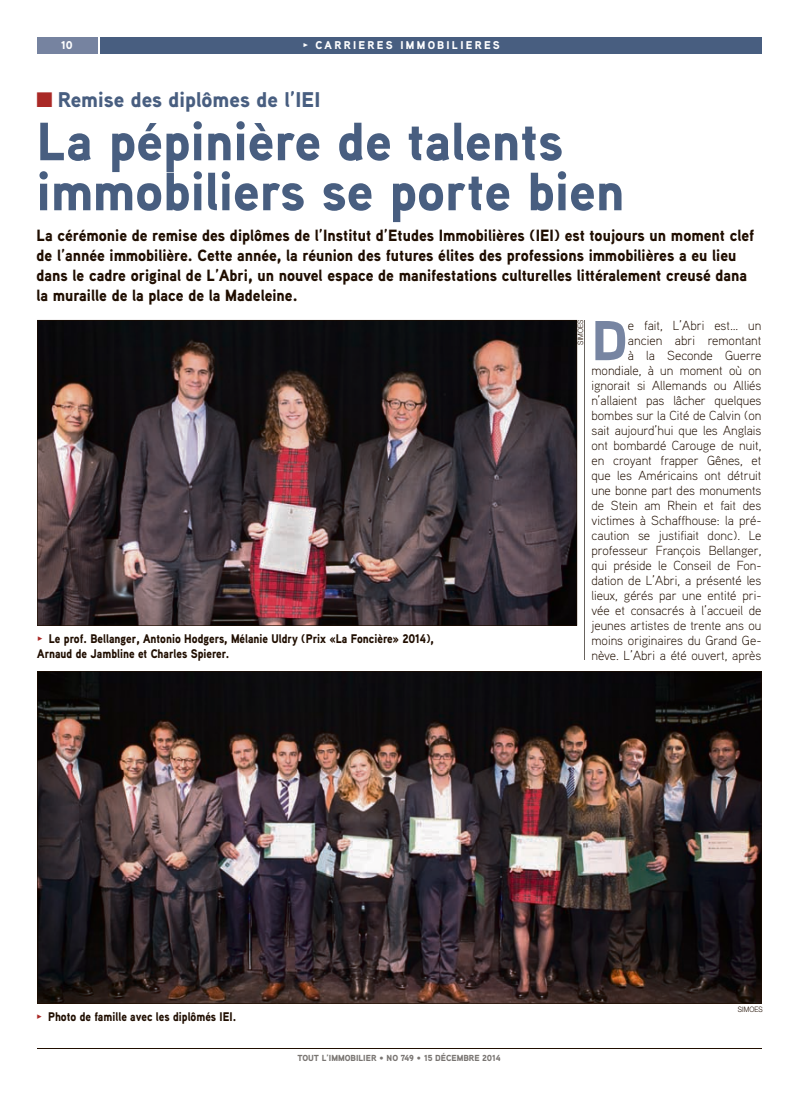
<style>
.page{position:relative;width:798px;height:1099px;background:#fff}
.page>*{position:absolute;margin:0;border:0;box-sizing:border-box;transform-origin:0 0}
.t1{font:900 56.12px "Aaux Pro";color:#7785a2}
.t2{font:900 53.75px/50px "Aaux Pro";color:#485e80}
.t3{font:900 21.25px "Aaux Pro";color:#485e80}
.t4{font:900 16.25px/20px "Aaux Pro";color:#200e00;scale:.96 1}
.t5{font:300 13.12px/15px "Aaux Pro";color:#200e00;text-align:right}
.t6{font:900 12.5px/15px "Aaux Pro";color:#200e00;scale:.9 1}
.t7{font:900 11.25px "Aaux Pro";letter-spacing:.2em;color:#fff}
.t8{font:900 8.75px "Aaux Pro";color:#797572}
.t9{font:300 7.5px "Helvetica Neue";color:#200e00;scale:.9 1}
.s1{font-family:"Meta Plus Bold Caps";font-weight:400}
.s2{color:#aa2926}
.s3{font-family:"Meta Plus Bold Caps";font-weight:400;color:#aa2926}
</style>
<div class="page">
<div style="left:100px;top:37px;width:661px;height:17px;background:#485e80"></div>
<hr style="left:36px;top:1048px;width:725px;height:1px;background:#200e00">
<div style="left:37px;top:37px;width:60px;height:17px;background:#7683a0"></div>
<hr style="left:583px;top:320px;width:1px;height:339px;background:#696460">
<img style="left:37px;top:320px;width:540px;height:305px">
<img style="left:37px;top:671px;width:724px;height:332px">
<p class="t7" style="left:61px;top:38px;width:13px">10</p>
<p class="t7" style="left:303px;top:38px;width:198px"><span class="s1">•</span> CARRIERES IMMOBILIERES</p>
<h3 class="t3" style="left:36px;top:86px;width:285px"><span class="s2">■</span> Remise des diplômes de l’IEI</h3>
<h2 class="t2" style="left:36px;top:115px;width:589px">La pépinière de talents immobiliers se porte bien</h2>
<p class="t4" style="left:36px;top:225px;width:748px">La cérémonie de remise des diplômes de l’Institut d’Etudes Immobilières (IEI) est toujours un moment clef de l’année immobilière. Cette année, la réunion des futures élites des professions immobilières a eu lieu dans le cadre original de L’Abri, un nouvel espace de manifestations culturelles littéralement creusé dana la muraille de la place de la Madeleine.</p>
<h1 class="t1" style="left:591px;top:304px;width:38px">D</h1>
<p class="t9" style="left:575px;top:344px;width:29px;rotate:-90deg">SIMOES</p>
<p class="t5" style="left:591px;top:318px;width:171px">e fait, L’Abri est… un ancien abri remontant<br>à la Seconde Guerre mondiale, à un moment où on ignorait si Allemands ou Alliés n’allaient pas lâcher quelques bombes sur la Cité de Calvin (on sait aujourd’hui que les Anglais ont bombardé Carouge de nuit, en croyant frapper Gênes, et que les Américains ont détruit une bonne part des monuments de Stein am Rhein et fait des victimes à Schaffhouse: la pré&shy;caution se justifiait donc). Le professeur François Bellanger, qui préside le Conseil de Fon&shy;dation de L’Abri, a présenté les lieux, gérés par une entité pri&shy;vée et consacrés à l’accueil de jeunes artistes de trente ans ou moins originaires du Grand Ge&shy;nève. L’Abri a été ouvert, après</p>
<p class="t6" style="left:37px;top:630px;width:442px"><span class="s3">•</span> Le prof. Bellanger, Antonio Hodgers, Mélanie Uldry (Prix «La Foncière» 2014),<br>Arnaud de Jambline et Charles Spierer.</p>
<p class="t6" style="left:36px;top:1008px;width:223px"><span class="s3">•</span> Photo de famille avec les diplômés IEI.</p>
<p class="t8" style="left:297px;top:1051px;width:205px">TOUT L’IMMOBILIER • NO 749 • 15 DÉCEMBRE 2014</p>
<p class="t9" style="left:737px;top:1004px;width:29px">SIMOES</p>
</div>
